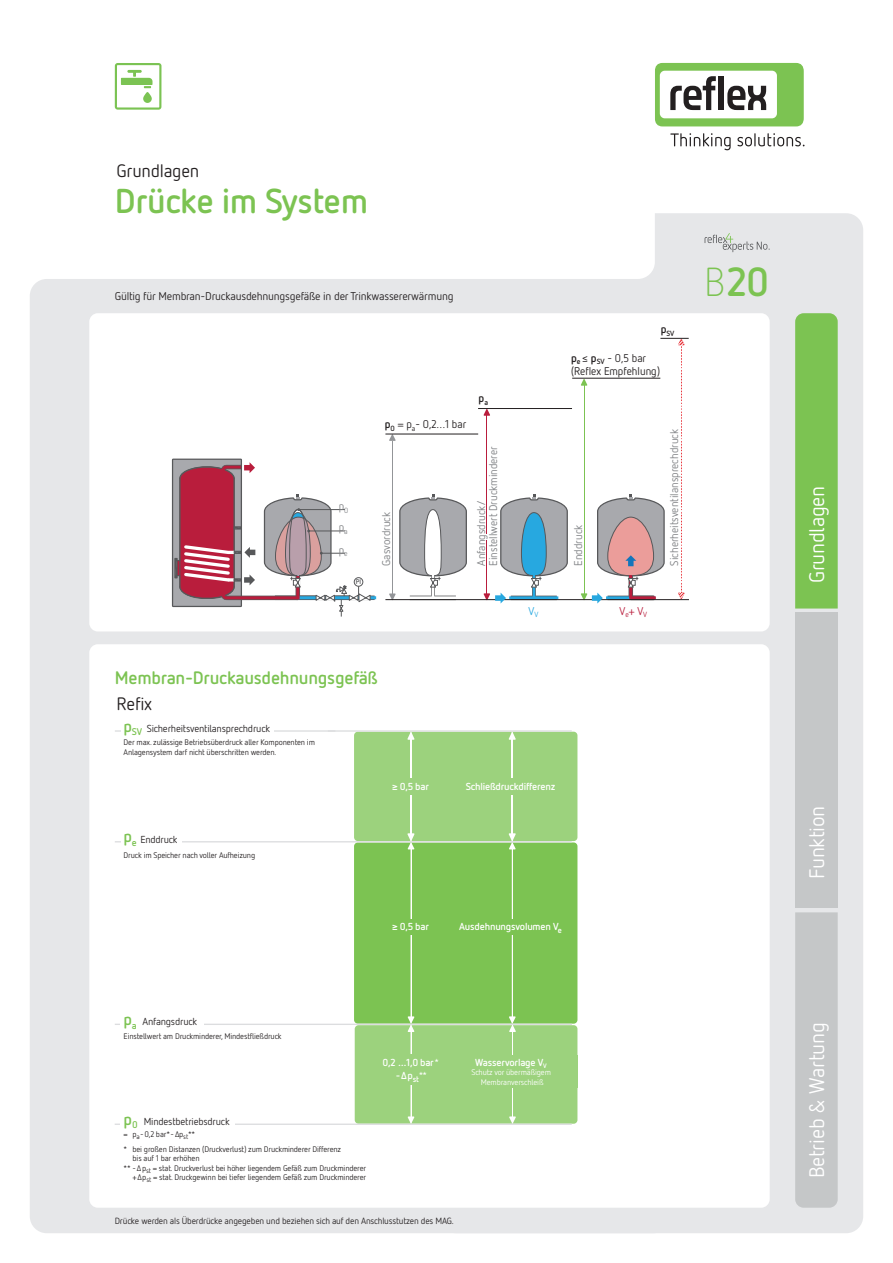
<style>
.page{position:relative;width:893px;height:1263px;background:#fff}
.page>*{position:absolute;margin:0;border:0;box-sizing:border-box;transform-origin:0 0}
._02_Headline_Karte{font:700 40.5px "Netto Pro";color:#7cc352}
._02_Headline_Karte-2{font:700 34.5px "Netto Pro";letter-spacing:-.015em;color:#7cc352}
.t1{font:21px "Netto Pro";letter-spacing:-.015em;color:#fff}
._03_Headline_02{font:700 18px "Netto Pro";letter-spacing:-.015em;color:#7cc352}
._04_Headline_schwarz{font:18px "Netto Pro";letter-spacing:-.015em;color:#231f20}
.t2{font:700 16.2px "Netto Pro";color:#7cc352}
.t3{font:11.25px/21.8px "Netto OT";color:#808285}
._06_Copytext{font:11.25px "Netto Pro";letter-spacing:-.02em;color:#231f20}
.t4{font:11.25px/13.5px "Netto OT";color:#231f20}
.t5{font:11.25px "Netto OT";color:#b91d3c}
.t6{font:700 11.25px "Netto OT";color:#231f20}
.t7{font:11.25px "Netto OT";color:#27a8e0}
.t8{font:700 10.2px/13.5px "Netto Pro";letter-spacing:-.02em;color:#fff;text-align:center}
.t9{font:10.2px "Netto Pro";letter-spacing:-.02em;color:#231f20}
.t10{font:700 9.75px "Netto Pro";color:#7cc352}
._08_Fußnote{font:9px "Netto Pro";letter-spacing:-.02em;color:#231f20}
.t11{font:8.1px/9.4px "Netto Pro";letter-spacing:-.02em;color:#231f20}
.t12{font:8.1px/9.4px "Netto Pro";letter-spacing:-.02em;color:#fff;text-align:center}
.t13{font:700 7.5px "Netto OT";color:#231f20}
.t14{font:700 6.9px "Netto OT";color:#57585a}
.s1{font-weight:700}
.s2{font-weight:300}
.s3{font-weight:400}
</style>
<div class="page">
<div style="left:30px;top:279px;width:640px;height:954px;background:#e6e7e9;border-radius:17px"></div>
<div style="left:439px;top:213px;width:424px;height:1020px;background:#e6e7e9;border-radius:17px"></div>
<div style="left:655px;top:63px;width:149px;height:63px;background:#7cc352;border-radius:8px"></div>
<div style="left:660px;top:71px;width:117px;height:47px;background:#fff;border-radius:5px"></div>
<svg style="left:670px;top:76px;width:46px;height:34px"></svg>
<div style="left:718px;top:76px;width:6px;height:34px;background:#231f20"></div>
<svg style="left:727px;top:86px;width:39px;height:24px"></svg>
<svg style="left:670px;top:133px;width:61px;height:17px"></svg>
<svg style="left:737px;top:133px;width:67px;height:13px"></svg>
<svg style="left:705px;top:233px;width:65px;height:19px"></svg>
<svg style="left:114px;top:64px;width:541px;height:215px"></svg>
<div style="left:89px;top:313px;width:681px;height:318px;background:#fff;border-radius:9px"></div>
<svg style="left:172px;top:459px;width:83px;height:148px"></svg>
<hr style="left:275px;top:596px;width:100px;height:3px;background:#27a8e0">
<hr style="left:227px;top:596px;width:71px;height:4px;background:#7b424e">
<hr style="left:227px;top:596px;width:71px;height:3px;background:#b91d3c">
<svg style="left:264px;top:494px;width:107px;height:123px"></svg>
<svg style="left:389px;top:435px;width:78px;height:164px"></svg>
<hr style="left:385px;top:599px;width:304px;height:1px;background:#231f20">
<hr style="left:385px;top:434px;width:93px;height:1px;background:#231f20">
<hr style="left:478px;top:408px;width:94px;height:1px;background:#231f20">
<hr style="left:572px;top:378px;width:88px;height:1px;background:#231f20">
<svg style="left:581px;top:338px;width:108px;height:265px"></svg>
<svg style="left:483px;top:409px;width:85px;height:194px"></svg>
<div style="left:345px;top:504px;width:11px;height:7px;background:#fff"></div>
<div style="left:345px;top:528px;width:11px;height:6px;background:#fff"></div>
<div style="left:345px;top:551px;width:11px;height:6px;background:#fff"></div>
<div style="left:89px;top:644px;width:681px;height:564px;background:#fff;border-radius:9px"></div>
<svg style="left:115px;top:63px;width:46px;height:47px"></svg>
<div style="left:354px;top:732px;width:223px;height:109px;background:#9cd27d;border-radius:4px"></div>
<div style="left:354px;top:842px;width:223px;height:182px;background:#7cc352;border-radius:4px"></div>
<div style="left:355px;top:1025px;width:222px;height:99px;background:#9cd27d;border-radius:4px"></div>
<svg style="left:509px;top:732px;width:7px;height:391px"></svg>
<svg style="left:407px;top:732px;width:8px;height:391px"></svg>
<hr style="left:115px;top:730px;width:220px;height:2px;background:#dcdddf">
<hr style="left:115px;top:841px;width:457px;height:1px;background:#dcdddf">
<hr style="left:115px;top:1024px;width:457px;height:1px;background:#dcdddf">
<hr style="left:115px;top:1123px;width:457px;height:2px;background:#dcdddf">
<hr style="left:328px;top:730px;width:244px;height:2px;background:#dcdddf">
<div style="left:463px;top:778px;width:109px;height:17px;background:#9cd27d"></div>
<div style="left:452px;top:1055px;width:125px;height:32px;background:#9cd27d"></div>
<div style="left:381px;top:1055px;width:59px;height:30px;background:#9cd27d"></div>
<div style="left:500px;top:919px;width:21px;height:15px;background:#7cc352"></div>
<div style="left:399px;top:919px;width:20px;height:15px;background:#7cc352"></div>
<div style="left:391px;top:778px;width:50px;height:17px;background:#9cd27d"></div>
<div style="left:120px;top:1018px;width:83px;height:11px;background:#fff"></div>
<div style="left:120px;top:1117px;width:114px;height:11px;background:#fff"></div>
<div style="left:121px;top:836px;width:60px;height:11px;background:#fff"></div>
<div style="left:121px;top:727px;width:152px;height:11px;background:#fff"></div>
<div style="left:795px;top:613px;width:43px;height:295px;background:#c5c7c8"></div>
<div style="left:795px;top:313px;width:43px;height:295px;background:#7cc352"></div>
<div style="left:795px;top:912px;width:43px;height:296px;background:#c5c7c8"></div>
<p class="_04_Headline_schwarz" style="left:117px;top:159px;width:84px">Grundlagen</p>
<p class="_02_Headline_Karte-2" style="left:115px;top:177px;width:255px">Drücke im System</p>
<p class="_06_Copytext" style="left:115px;top:289px;width:340px">Gültig für Membran-Druckausdehnungsgefäße in der Trinkwassererwärmung</p>
<p class="t3" style="left:339px;top:495px;width:11px;text-align:justify">p<sub>0 </sub>p<sub>a </sub>p<sub>e</sub></p>
<p class="t14" style="left:356px;top:577px;width:7px">PI</p>
<p class="t4" style="left:385px;top:417px;width:83px"><span class="s1">p</span><sub>0</sub> = p<sub>a</sub>- 0,2…1 bar</p>
<p class="t3" style="left:375px;top:566px;width:55px;rotate:-90deg">Gasvordruck</p>
<p class="t6" style="left:479px;top:391px;width:11px">p<sub>a</sub></p>
<p class="t3" style="left:475px;top:566px;width:121px;line-height:12px;rotate:-90deg">Anfangsdruck/<br>Einstellwert Druckminderer</p>
<p class="_03_Headline_02" style="left:115px;top:665px;width:265px">Membran-Druckausdehnungsgefäß</p>
<p class="_04_Headline_schwarz" style="left:117px;top:692px;width:37px">Refix</p>
<p class="t10" style="left:124px;top:725px;width:20px"><sup>p</sup>SV</p>
<p class="t9" style="left:147px;top:721px;width:125px">Sicherheitsventilansprechdruck</p>
<p class="t11" style="left:124px;top:737px;width:193px">Der max. zulässige Betriebsüberdruck aller Komponenten im<br>Anlagensystem darf nicht überschritten werden.</p>
<p class="t13" style="left:661px;top:328px;width:15px"><sup>p</sup>SV</p>
<p class="t4" style="left:571px;top:351px;width:91px"><span class="s1">p</span><sub>e</sub> ≤ <span class="s1">p</span><sub>SV</sub> - 0,5 bar (Reflex Empfehlung)</p>
<p class="t3" style="left:567px;top:566px;width:42px;rotate:-90deg">Enddruck</p>
<p class="t7" style="left:529px;top:604px;width:11px">V<sub>V</sub></p>
<p class="t5" style="left:619px;top:604px;width:29px">V<sub>e</sub>+ V<sub>V</sub></p>
<p class="t3" style="left:663px;top:566px;width:138px;rotate:-90deg">Sicherheitsventilansprechdruck</p>
<p class="t2" style="left:124px;top:826px;width:15px">p<sub>e</sub></p>
<p class="t9" style="left:140px;top:832px;width:39px">Enddruck</p>
<p class="t11" style="left:124px;top:850px;width:133px">Druck im Speicher nach voller Aufheizung</p>
<p class="t8" style="left:392px;top:779px;width:38px">≥ 0,5 bar</p>
<p class="t8" style="left:466px;top:779px;width:91px">Schließdruckdifferenz</p>
<p class="t8" style="left:392px;top:919px;width:38px">≥ 0,5 bar</p>
<p class="t8" style="left:459px;top:919px;width:104px">Ausdehnungsvolumen V<sub>e</sub></p>
<p class="_02_Headline_Karte" style="left:704px;top:254px;width:67px"><span class="s2">B</span>20</p>
<p class="t2" style="left:124px;top:1008px;width:15px">p<sub>a</sub></p>
<p class="t9" style="left:143px;top:1015px;width:56px">Anfangsdruck</p>
<p class="t11" style="left:124px;top:1031px;width:160px">Einstellwert am Druckminderer, Mindestfließdruck</p>
<p class="t2" style="left:124px;top:1108px;width:16px">p<sub>0</sub></p>
<p class="t9" style="left:144px;top:1115px;width:87px">Mindestbetriebsdruck</p>
<p class="t11" style="left:124px;top:1126px;width:219px;line-height:14.9px">= p<sub>a</sub>-0,2 bar*-Δp<sub>st</sub>**<br>* bei großen Distanzen (Druckverlust) zum Druckminderer Differenz</p>
<p class="t11" style="left:133px;top:1153px;width:69px">bis auf 1 bar erhöhen</p>
<p class="t11" style="left:124px;top:1163px;width:244px">** -Δp<sub>st</sub> = stat. Druckverlust bei höher liegendem Gefäß zum Druckminderer</p>
<p class="t11" style="left:133px;top:1172px;width:235px">+Δp<sub>st</sub> = stat. Druckgewinn bei tiefer liegendem Gefäß zum Druckminderer</p>
<p class="t8" style="left:383px;top:1055px;width:58px">0,2 …1,0 bar<span class="s3">* </span>-Δp<sub>st</sub><span class="s3">**</span></p>
<p class="_08_Fußnote" style="left:115px;top:1215px;width:341px">Drücke werden als Überdrücke angegeben und beziehen sich auf den Anschlusstutzen des MAG.</p>
<p class="t8" style="left:475px;top:1055px;width:73px">Wasservorlage V<sub>V</sub></p>
<p class="t12" style="left:471px;top:1067px;width:81px">Schutz vor übermäßigem<br>Membranverschleiß</p>
<h3 class="t1" style="left:803px;top:583px;width:99px;rotate:-90deg">Grundlagen</h3>
<h3 class="t1" style="left:803px;top:879px;width:74px;rotate:-90deg">Funktion</h3>
<h3 class="t1" style="left:803px;top:1178px;width:158px;rotate:-90deg">Betrieb &amp; Wartung</h3>
</div>
